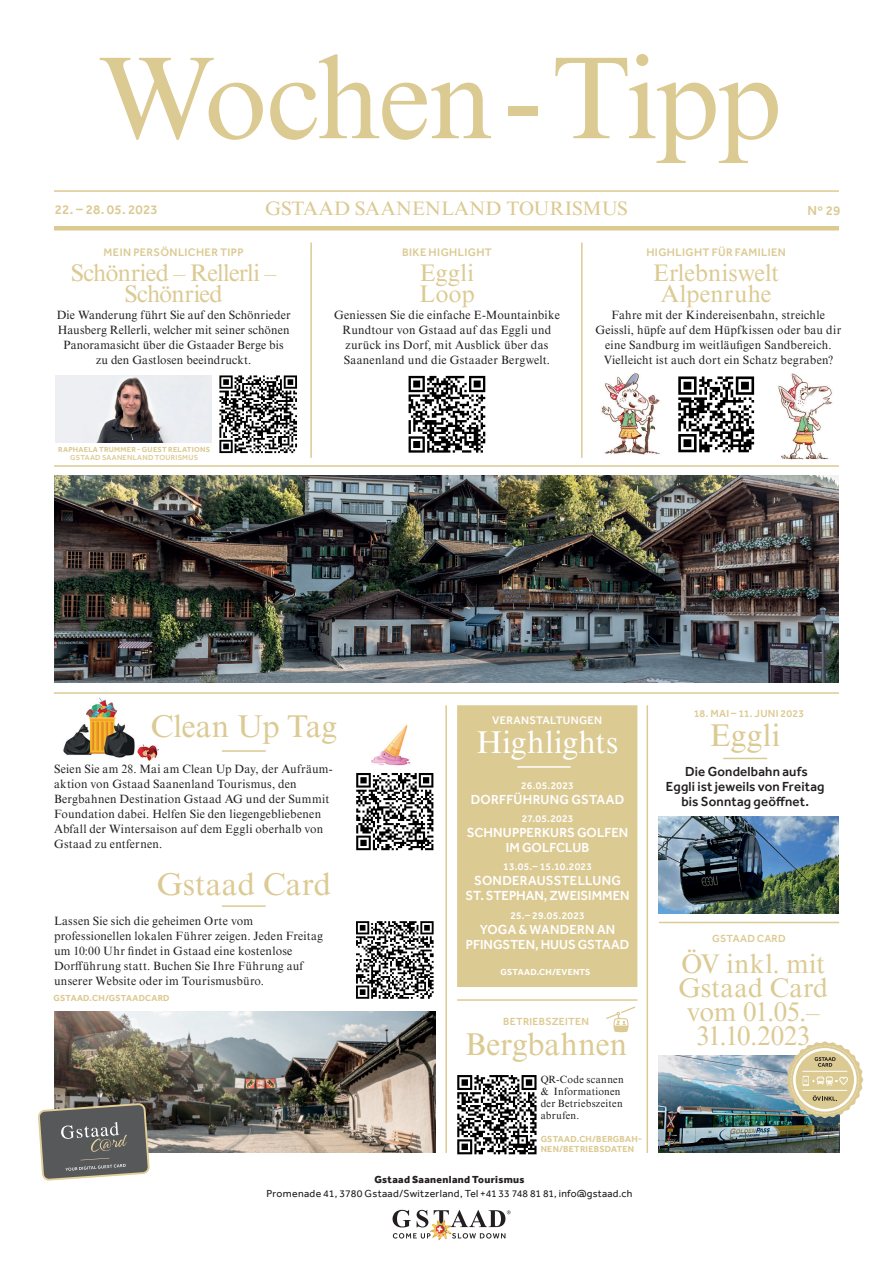
<style>
.page{position:relative;width:893px;height:1263px;background:#fff}
.page>*{position:absolute;margin:0;border:0;box-sizing:border-box;transform-origin:0 0}
.t1{font:117px "Times NRMT Pro";letter-spacing:-.02em;color:#dcca93}
.t2{font:31.5px "Times NRMT Pro";letter-spacing:.005em;color:#dcca93}
.t3{font:31.5px "Times NRMT Pro";letter-spacing:.01em;color:#fff}
.t4{font:27px/24px "Times NRMT Pro";letter-spacing:-.005em;color:#dcca93;text-align:center}
.t5{font:24px/21px "Times NRMT Pro";letter-spacing:-.01em;color:#dcca93}
.t6{font:24px/21px "Times NRMT Pro";letter-spacing:-.03em;color:#dcca93;text-align:center}
.t7{font:19.5px "Times NRMT Pro";color:#dcca93}
.t8{font:500 13.5px/15px "Effra";letter-spacing:.005em;color:#fff;text-align:center}
.t9{font:500 13.5px/15px "Effra";letter-spacing:.015em;color:#231f20;text-align:center}
.t10{font:500 13.5px "Effra";letter-spacing:.01em;color:#dcca93}
.t11{font:12px/15px "Times NRMT Pro";letter-spacing:.02em;color:#231f20;text-align:center}
.t12{font:500 11.25px "Effra";letter-spacing:.04em;color:#dcca93}
.t13{font:500 11.25px "Effra";letter-spacing:.025em;color:#fff}
.t14{font:500 10.65px "Effra";letter-spacing:.025em;color:#dcca93}
.t15{font:10.5px "Effra";letter-spacing:.025em;color:#231f20}
.t16{font:10.5px/12.3px "Times NRMT Pro";letter-spacing:.03em;color:#231f20}
.t17{font:500 10.5px "Effra";letter-spacing:.02em;color:#fff}
.t18{font:800 10.5px "Effra";letter-spacing:.03em;color:#231f20}
.t19{font:700 9px/10.5px "Effra";letter-spacing:.025em;color:#dcca93}
.t20{font:700 9px "Effra";letter-spacing:.025em;color:#fff}
.t21{font:700 7.5px "Effra";letter-spacing:.03em;color:#dcca93}
.t22{font:500 7.5px "Effra";letter-spacing:.03em;color:#dcca93}
</style>
<div class="page">
<img style="left:63px;top:697px;width:75px;height:61px">
<svg style="left:356px;top:921px;width:78px;height:78px"></svg>
<img style="left:54px;top:1011px;width:382px;height:142px">
<hr style="left:222px;top:905px;width:44px;height:2px;background:#dcca93">
<img style="left:601px;top:373px;width:59px;height:82px">
<img style="left:778px;top:373px;width:55px;height:87px">
<div style="left:457px;top:705px;width:180px;height:282px;background:#dcca93"></div>
<img style="left:659px;top:1056px;width:180px;height:97px">
<img style="left:659px;top:817px;width:179px;height:97px">
<hr style="left:54px;top:190px;width:785px;height:2px;background:#dcca93">
<hr style="left:54px;top:465px;width:785px;height:2px;background:#dcca93">
<hr style="left:457px;top:999px;width:180px;height:2px;background:#dcca93">
<hr style="left:659px;top:922px;width:180px;height:1px;background:#dcca93">
<hr style="left:517px;top:766px;width:54px;height:2px;background:#fff">
<hr style="left:54px;top:692px;width:785px;height:2px;background:#dcca93">
<hr style="left:310px;top:242px;width:2px;height:216px;background:#dcca93">
<hr style="left:581px;top:242px;width:2px;height:216px;background:#dcca93">
<hr style="left:54px;top:226px;width:785px;height:4px;background:#dcca93">
<img style="left:54px;top:476px;width:784px;height:206px">
<hr style="left:445px;top:705px;width:2px;height:448px;background:#dcca93">
<hr style="left:646px;top:705px;width:2px;height:448px;background:#dcca93">
<svg style="left:606px;top:1006px;width:29px;height:26px"></svg>
<svg style="left:678px;top:376px;width:77px;height:77px"></svg>
<svg style="left:678px;top:376px;width:76px;height:76px"></svg>
<svg style="left:457px;top:1075px;width:80px;height:80px"></svg>
<svg style="left:457px;top:1075px;width:79px;height:79px"></svg>
<svg style="left:38px;top:1103px;width:112px;height:78px;background:#767471"></svg>
<svg style="left:393px;top:1210px;width:18px;height:17px"></svg>
<svg style="left:417px;top:1210px;width:11px;height:17px"></svg>
<svg style="left:434px;top:1210px;width:77px;height:17px"></svg>
<svg style="left:393px;top:1233px;width:37px;height:5px"></svg>
<svg style="left:452px;top:1233px;width:53px;height:5px"></svg>
<img style="left:430px;top:1220px;width:22px;height:20px">
<svg style="left:219px;top:375px;width:78px;height:78px"></svg>
<svg style="left:408px;top:375px;width:78px;height:78px"></svg>
<svg style="left:409px;top:376px;width:76px;height:77px"></svg>
<div style="left:55px;top:375px;width:156px;height:68px;background:#edeff3"></div>
<img style="left:96px;top:377px;width:73px;height:66px">
<svg style="left:356px;top:773px;width:78px;height:78px"></svg>
<svg style="left:356px;top:773px;width:77px;height:77px"></svg>
<hr style="left:222px;top:750px;width:44px;height:2px;background:#dcca93">
<hr style="left:723px;top:758px;width:44px;height:1px;background:#dcca93">
<svg style="left:786px;top:1041px;width:77px;height:77px"></svg>
<img style="left:371px;top:725px;width:40px;height:41px">
<img style="left:138px;top:744px;width:21px;height:17px">
<h1 class="t1" style="left:99px;top:28px;width:684px">Wochen-Tipp</h1>
<h3 class="t7" style="left:265px;top:197px;width:364px">GSTAAD SAANENLAND TOURISMUS</h3>
<p class="t10" style="left:55px;top:202px;width:105px">22. – 28. 05. 2023</p>
<p class="t10" style="left:807px;top:202px;width:34px">Nº 29</p>
<p class="t12" style="left:104px;top:246px;width:142px">MEIN PERSÖNLICHER TIPP</p>
<p class="t12" style="left:402px;top:246px;width:91px">BIKE HIGHLIGHT</p>
<p class="t12" style="left:646px;top:246px;width:141px">HIGHLIGHT FÜR FAMILIEN</p>
<h3 class="t6" style="left:71px;top:263px;width:207px">Schönried – Rellerli –<br>Schönried</h3>
<h3 class="t5" style="left:419px;top:263px;width:57px">Eggli<br>Loop</h3>
<h3 class="t5" style="left:653px;top:263px;width:127px;text-align:center">Erlebniswelt<br>Alpenruhe</h3>
<p class="t11" style="left:57px;top:308px;width:235px">Die Wanderung führt Sie auf den Schönrieder Hausberg Rellerli, welcher mit seiner schönen Panoramasicht über die Gstaader Berge bis zu den Gastlosen beeindruckt.</p>
<p class="t11" style="left:334px;top:308px;width:227px">Geniessen Sie die einfache E-Mountainbike Rundtour von Gstaad auf das Eggli und zurück ins Dorf, mit Ausblick über das Saanenland und die Gstaader Bergwelt.</p>
<p class="t11" style="left:595px;top:308px;width:247px">Fahre mit der Kindereisenbahn, streichle Geissli, hüpfe auf dem Hüpfkissen oder bau dir eine Sandburg im weitläufigen Sandbereich.<br>Vielleicht ist auch dort ein Schatz begraben?</p>
<p class="t21" style="left:58px;top:445px;width:153px">RAPHAELA TRUMMER - GUEST RELATIONS</p>
<p class="t22" style="left:70px;top:453px;width:129px">GSTAAD SAANENLAND TOURISMUS</p>
<p class="t14" style="left:694px;top:707px;width:112px">18. MAI – 11. JUNI 2023</p>
<h2 class="t2" style="left:151px;top:707px;width:188px">Clean Up Tag</h2>
<h2 class="t2" style="left:710px;top:716px;width:72px">Eggli</h2>
<p class="t13" style="left:492px;top:713px;width:112px">VERANSTALTUNGEN</p>
<h2 class="t3" style="left:476px;top:724px;width:143px">Highlights</h2>
<p class="t11" style="left:54px;top:762px;width:280px;text-align:left">Seien Sie am 28. Mai am Clean Up Day, der Aufräum&shy;aktion von Gstaad Saanenland Tourismus, den Bergbahnen Destination Gstaad AG und der Summit Foundation dabei. Helfen Sie den liegengebliebenen Abfall der Wintersaison auf dem Eggli oberhalb von Gstaad zu entfernen.</p>
<h2 class="t2" style="left:157px;top:865px;width:176px">Gstaad Card</h2>
<p class="t11" style="left:54px;top:914px;width:271px;text-align:left">Lassen Sie sich die geheimen Orte vom professionellen lokalen Führer zeigen. Jeden Freitag um 10:00 Uhr findet in Gstaad eine kostenlose Dorfführung statt. Buchen Sie Ihre Führung auf unserer Website oder im Tourismusbüro.</p>
<p class="t19" style="left:54px;top:992px;width:118px">GSTAAD.CH/GSTAADCARD</p>
<p class="t17" style="left:521px;top:779px;width:54px">26.05.2023</p>
<p class="t8" style="left:471px;top:791px;width:155px">DORFFÜHRUNG GSTAAD</p>
<p class="t17" style="left:522px;top:812px;width:53px">27.05.2023</p>
<p class="t8" style="left:467px;top:825px;width:163px">SCHNUPPERKURS GOLFEN<br>IM GOLFCLUB</p>
<p class="t17" style="left:503px;top:860px;width:90px">13.05.– 15.10.2023</p>
<p class="t8" style="left:465px;top:873px;width:166px">SONDERAUSSTELLUNG<br>ST. STEPHAN, ZWEISIMMEN</p>
<p class="t17" style="left:510px;top:909px;width:76px">25.– 29.05.2023</p>
<p class="t8" style="left:466px;top:921px;width:165px">YOGA &amp; WANDERN AN<br>PFINGSTEN, HUUS GSTAAD</p>
<p class="t20" style="left:501px;top:966px;width:91px">GSTAAD.CH/EVENTS</p>
<p class="t14" style="left:503px;top:1015px;width:87px">BETRIEBSZEITEN</p>
<h2 class="t2" style="left:465px;top:1026px;width:164px">Bergbahnen</h2>
<p class="t16" style="left:541px;top:1073px;width:85px">QR-Code scannen &amp; Informationen der Betriebszeiten abrufen.</p>
<p class="t19" style="left:541px;top:1133px;width:103px">GSTAAD.CH/BERGBAH-<br>NEN/BETRIEBSDATEN</p>
<p class="t18" style="left:374px;top:1174px;width:152px">Gstaad Saanenland Tourismus</p>
<p class="t15" style="left:266px;top:1187px;width:367px">Promenade 41, 3780 Gstaad/Switzerland, Tel +41 33 748 81 81, info@gstaad.ch</p>
<p class="t9" style="left:666px;top:764px;width:160px">Die Gondelbahn aufs<br>Eggli ist jeweils von Freitag bis Sonntag geöffnet.</p>
<p class="t14" style="left:712px;top:932px;width:75px">GSTAAD CARD</p>
<h3 class="t4" style="left:678px;top:953px;width:151px">ÖV inkl. mit<br>Gstaad Card vom 01.05.–<br>31.10.2023</h3>
</div>
